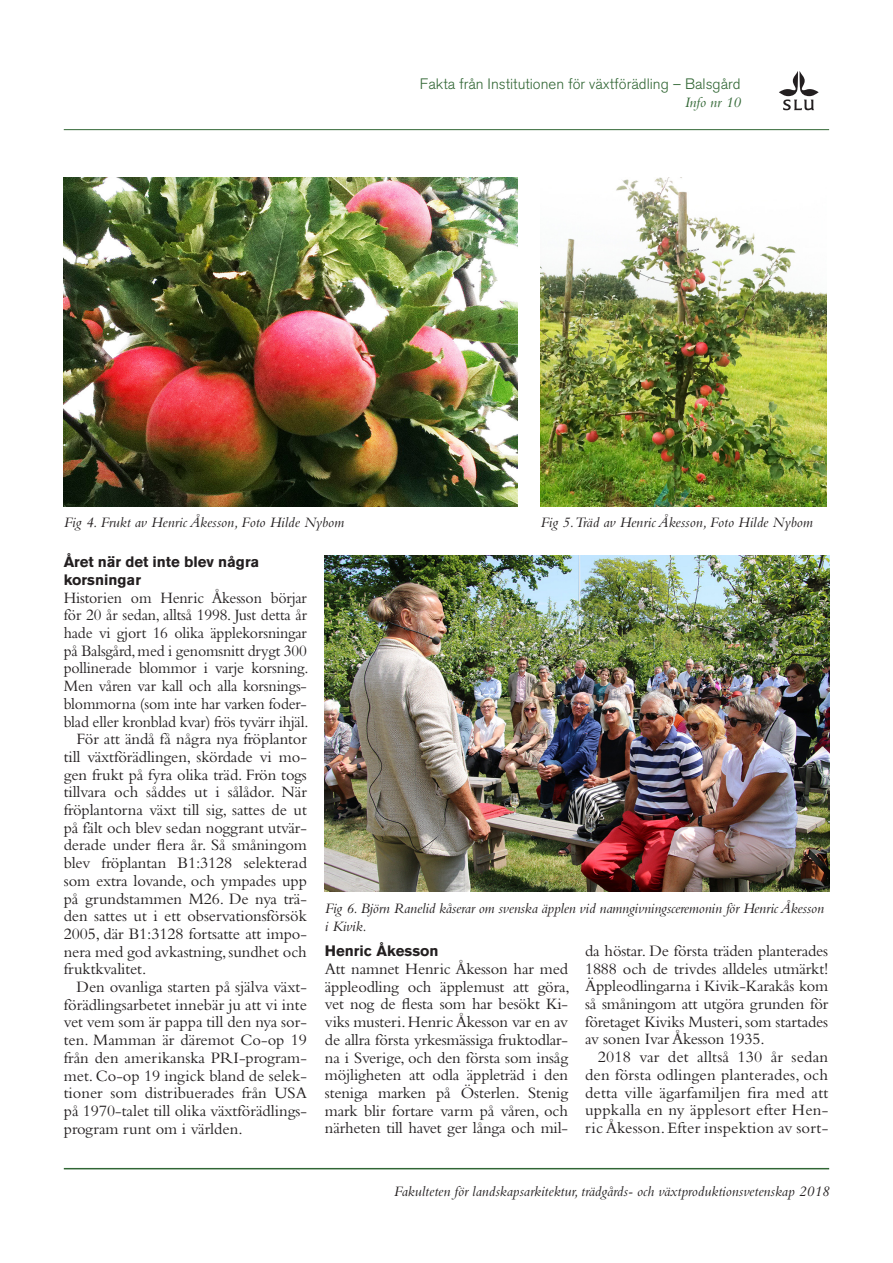
<style>
.page{position:relative;width:893px;height:1263px;background:#fff}
.page>*{position:absolute;margin:0;border:0;box-sizing:border-box;transform-origin:0 0}
.Brödtext{font:16.5px/17.7px "Bembo Std";color:#231f20;text-align:justify}
.Brödtext_utan_indrag{font:16.5px/17.7px "Bembo Std";letter-spacing:-.01em;color:#231f20;text-align:justify}
.Brödtext_utan_indrag-2{font:16.5px/17.7px "Bembo Std";letter-spacing:-.01em;color:#231f20;text-align:justify;scale:.96 1}
.Bildtext{font:italic 15px/18px "Bembo Std";letter-spacing:-.01em;color:#231f20}
.Fot{font:italic 15px "Bembo Std";color:#231f20}
.t1{font:300 15px "Akzidenz Grotesk BQ";color:#316634}
.Underrubrik{font:700 15px/18px "Akzidenz Grotesk BE";color:#231f20}
.Underrubrik-2{font:700 15px "Akzidenz Grotesk BQ";color:#231f20}
.t2{font:italic 15px "Bembo Std";color:#316634}
</style>
<div class="page">
<svg style="left:779px;top:71px;width:40px;height:39px"></svg>
<hr style="left:64px;top:1168px;width:765px;height:1px;background:#316634">
<hr style="left:64px;top:129px;width:765px;height:1px;background:#316634">
<img style="left:64px;top:177px;width:453px;height:329px">
<img style="left:540px;top:177px;width:286px;height:329px">
<img style="left:325px;top:556px;width:504px;height:336px">
<p class="t1" style="left:420px;top:76px;width:322px">Fakta från Institutionen för växtförädling – Balsgård</p>
<p class="t2" style="left:685px;top:94px;width:57px">Info nr 10</p>
<p class="Bildtext" style="left:64px;top:513px;width:282px">Fig 4. Frukt av Henric Åkesson, Foto Hilde Nybom</p>
<p class="Bildtext" style="left:540px;top:513px;width:274px">Fig 5. Träd av Henric Åkesson, Foto Hilde Nybom</p>
<p class="Underrubrik" style="left:64px;top:553px;width:197px">Året när det inte blev några korsningar</p>
<p class="Brödtext_utan_indrag-2" style="left:64px;top:588px;width:256px">Historien om Henric Åkesson börjar för 20 år sedan, alltså 1998. Just detta år hade vi gjort 16 olika äpplekorsningar på Balsgård, med i genomsnitt drygt 300 pollinerade blommor i varje korsning.<br>Men våren var kall och alla korsnings&shy;blommorna (som inte har varken foder&shy;blad eller kronblad kvar) frös tyvärr ihjäl.</p>
<p class="Brödtext" style="left:64px;top:730px;width:245px;text-indent:13px">För att ändå få några nya fröplantor till växtförädlingen, skördade vi mo&shy;gen frukt på fyra olika träd. Frön togs tillvara och såddes ut i sålådor. När fröplantorna växt till sig, sattes de ut på fält och blev sedan noggrant utvär&shy;derade under flera år. Så småningom blev fröplantan B1:3128 selekterad som extra lovande, och ympades upp på grundstammen M26. De nya trä&shy;den sattes ut i ett observationsförsök 2005, där B1:3128 fortsatte att impo&shy;nera med god avkastning, sundhet och fruktkvalitet.</p>
<p class="Brödtext" style="left:64px;top:978px;width:245px;text-indent:13px">Den ovanliga starten på själva växt&shy;förädlingsarbetet innebär ju att vi inte vet vem som är pappa till den nya sor&shy;ten. Mamman är däremot Co-op 19 från den amerikanska PRI-program&shy;met. Co-op 19 ingick bland de selek&shy;tioner som distribuerades från USA på 1970-talet till olika växtförädlings&shy;program runt om i världen.</p>
<p class="Bildtext" style="left:325px;top:899px;width:501px">Fig 6. Björn Ranelid kåserar om svenska äpplen vid namngivningsceremonin för Henric Åkesson i Kivik.</p>
<p class="Underrubrik-2" style="left:325px;top:942px;width:115px">Henric Åkesson</p>
<p class="Brödtext_utan_indrag" style="left:325px;top:960px;width:246px">Att namnet Henric Åkesson har med äppleodling och äpplemust att göra, vet nog de flesta som har besökt Ki&shy;viks musteri. Henric Åkesson var en av de allra första yrkesmässiga fruktodlar&shy;na i Sverige, och den första som insåg möjligheten att odla äppleträd i den steniga marken på Österlen. Stenig mark blir fortare varm på våren, och närheten till havet ger långa och mil-</p>
<p class="Brödtext_utan_indrag" style="left:585px;top:941px;width:245px">da höstar. De första träden planterades 1888 och de trivdes alldeles utmärkt!<br>Äppleodlingarna i Kivik-Karakås kom så småningom att utgöra grunden för företaget Kiviks Musteri, som startades av sonen Ivar Åkesson 1935.</p>
<p class="Brödtext" style="left:585px;top:1048px;width:245px;text-indent:13px">2018 var det alltså 130 år sedan den första odlingen planterades, och detta ville ägarfamiljen fira med att uppkalla en ny äpplesort efter Hen&shy;ric Åkesson. Efter inspektion av sort-</p>
<p class="Fot" style="left:394px;top:1182px;width:437px">Fakulteten för landskapsarkitektur, trädgårds- och växtproduktionsvetenskap 2018</p>
</div>
